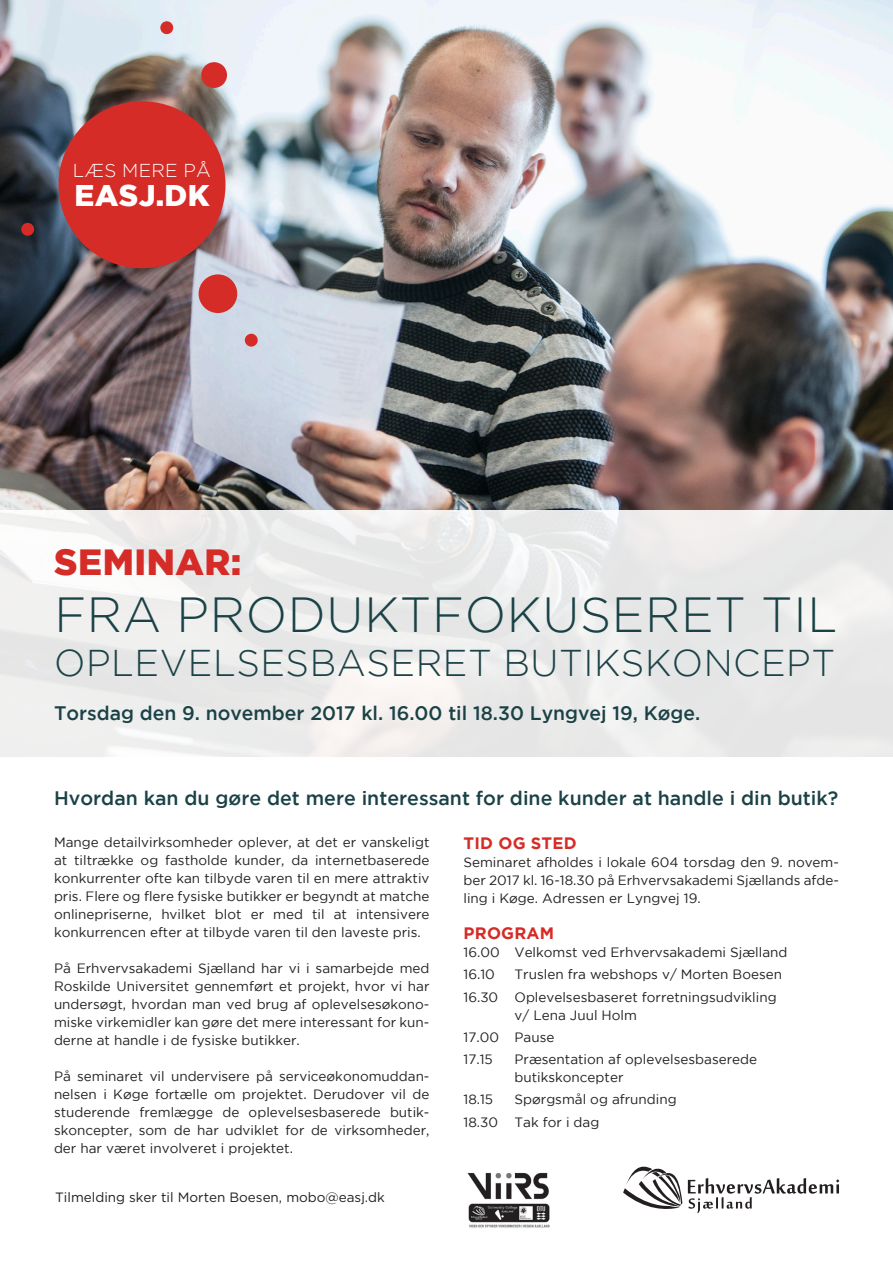
<style>
.page{position:relative;width:893px;height:1263px;background:#fff}
.page>*{position:absolute;margin:0;border:0;box-sizing:border-box;transform-origin:0 0}
.t1{font:300 49.2px "Gotham";letter-spacing:.015em;color:#1a4246}
.t2{font:300 37.2px "Gotham";letter-spacing:.015em;color:#1a4246}
.t3{font:900 36.3px "Gotham";letter-spacing:.015em;color:#d52c27}
.t4{font:900 29.85px "Gotham";letter-spacing:.015em;color:#fff}
.t5{font:500 19.5px "Gotham";color:#1a4246}
.t6{font:300 18.6px "Gotham";letter-spacing:.015em;color:#fff}
.BT_uden_indryk{font:700 16.5px "Gotham";letter-spacing:.015em;color:#d52c27}
.BT_uden_indryk-2{font:13.5px/18px "Gotham";color:#231f20;text-align:justify}
.t7{font:13.5px "Gotham";color:#221e1f}
</style>
<div class="page">
<img style="left:0;top:0;width:893px;height:510px">
<svg style="left:0;top:510px;width:893px;height:247px;fill:#eaeaea"></svg>
<svg style="left:688px;top:1178px;width:151px;height:35px"></svg>
<svg style="left:623px;top:1166px;width:59px;height:43px"></svg>
<img style="left:467px;top:1172px;width:83px;height:56px">
<div style="left:59px;top:101px;width:166px;height:167px;background:#d52c27;border-radius:50%"></div>
<div style="left:201px;top:62px;width:26px;height:26px;background:#d52c27;border-radius:50%"></div>
<div style="left:199px;top:274px;width:38px;height:39px;background:#d52c27;border-radius:50%"></div>
<div style="left:160px;top:21px;width:13px;height:13px;background:#d52c27;border-radius:50%"></div>
<div style="left:245px;top:334px;width:13px;height:13px;background:#d52c27;border-radius:50%"></div>
<div style="left:21px;top:223px;width:13px;height:13px;background:#d52c27;border-radius:50%"></div>
<p class="t6" style="left:73px;top:160px;width:140px">LÆS MERE PÅ</p>
<p class="t4" style="left:74px;top:179px;width:137px">EASJ.DK</p>
<p class="t3" style="left:54px;top:541px;width:189px">SEMINAR:</p>
<p class="t1" style="left:54px;top:588px;width:785px">FRA PRODUKTFOKUSERET TIL</p>
<p class="t2" style="left:54px;top:642px;width:782px">OPLEVELSESBASERET BUTIKSKONCEPT</p>
<p class="t5" style="left:54px;top:702px;width:648px">Torsdag den 9. november 2017 kl. 16.00 til 18.30 Lyngvej 19, Køge.</p>
<p class="t5" style="left:54px;top:787px;width:786px">Hvordan kan du gøre det mere interessant for dine kunder at handle i din butik?</p>
<p class="BT_uden_indryk-2" style="left:54px;top:833px;width:377px">Mange detailvirksomheder oplever, at det er vanskeligt at tiltrække og fastholde kunder, da internetbaserede konkurrenter ofte kan tilbyde varen til en mere attraktiv pris. Flere og flere fysiske butikker er begyndt at matche onlinepriserne, hvilket blot er med til at intensivere konkurrencen efter at tilbyde varen til den laveste pris.</p>
<p class="BT_uden_indryk-2" style="left:54px;top:959px;width:377px">På Erhvervsakademi Sjælland har vi i samarbejde med Roskilde Universitet gennemført et projekt, hvor vi har undersøgt, hvordan man ved brug af oplevelsesøkono&shy;miske virkemidler kan gøre det mere interessant for kun&shy;derne at handle i de fysiske butikker.</p>
<p class="BT_uden_indryk-2" style="left:54px;top:1067px;width:377px">På seminaret vil undervisere på serviceøkonomuddan&shy;nelsen i Køge fortælle om projektet. Derudover vil de studerende fremlægge de oplevelsesbaserede butik&shy;skoncepter, som de har udviklet for de virksomheder, der har været involveret i projektet.</p>
<p class="t7" style="left:55px;top:1189px;width:331px">Tilmelding sker til Morten Boesen, mobo@easj.dk</p>
<p class="BT_uden_indryk" style="left:464px;top:834px;width:115px">TID OG STED</p>
<p class="BT_uden_indryk-2" style="left:463px;top:853px;width:377px">Seminaret afholdes i lokale 604 torsdag den 9. novem&shy;ber 2017 kl. 16-18.30 på Erhvervsakademi Sjællands afde&shy;ling i Køge. Adressen er Lyngvej 19.</p>
<p class="BT_uden_indryk" style="left:464px;top:924px;width:92px">PROGRAM</p>
<p class="BT_uden_indryk-2" style="left:463px;top:943px;width:325px">16.00 Velkomst ved Erhvervsakademi Sjælland</p>
<p class="BT_uden_indryk-2" style="left:463px;top:965px;width:33px">16.10</p>
<p class="BT_uden_indryk-2" style="left:514px;top:965px;width:269px">Truslen fra webshops v/ Morten Boesen</p>
<p class="BT_uden_indryk-2" style="left:514px;top:987px;width:264px;text-indent:-51px">16.30 Oplevelsesbaseret forretningsudvikling v/ Lena Juul Holm</p>
<p class="BT_uden_indryk-2" style="left:463px;top:1028px;width:92px">17.00 Pause</p>
<p class="BT_uden_indryk-2" style="left:463px;top:1050px;width:31px">17.15</p>
<p class="BT_uden_indryk-2" style="left:514px;top:1050px;width:244px">Præsentation af oplevelsesbaserede butikskoncepter</p>
<p class="BT_uden_indryk-2" style="left:463px;top:1090px;width:31px">18.15</p>
<p class="BT_uden_indryk-2" style="left:514px;top:1090px;width:164px">Spørgsmål og afrunding</p>
<p class="BT_uden_indryk-2" style="left:463px;top:1113px;width:137px">18.30 Tak for i dag</p>
</div>
